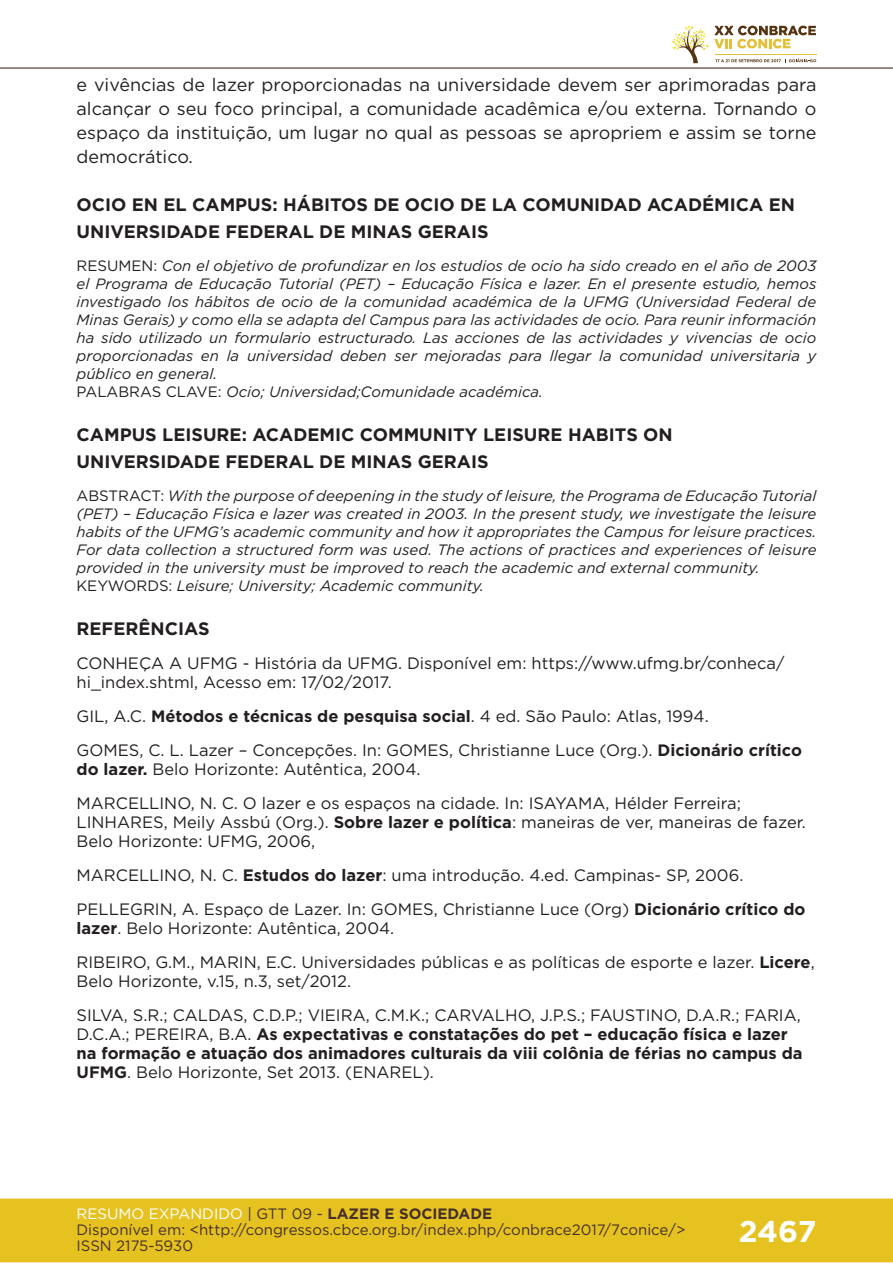
<style>
.page{position:relative;width:893px;height:1263px;background:#fff}
.page>*{position:absolute;margin:0;border:0;box-sizing:border-box;transform-origin:0 0}
.t1{font:700 30px "Gotham";color:#fff}
.t2{font:18px/24px "Gotham";color:#231f20;text-align:justify}
.t3{font:700 18px/27px "Gotham";color:#231f20}
.t4{font:16.5px/33.9px "Gotham";color:#231f20}
.t5{font:700 16.5px/18.9px "Gotham";color:#231f20}
.t6{font:italic 15px/18px "Gotham";color:#231f20}
.t7{font:15px/16px "Gotham";color:#462f2a}
.s1{font-style:normal}
.s2{font-weight:700}
.s3{font-weight:400}
.s4{color:#fff}
.s5{color:#442f2a}
.s6{font-weight:700;color:#442f2a}
</style>
<div class="page">
<div style="left:0;top:1198px;width:893px;height:64px;background:#e6c221;border:2px solid #e6c221"></div>
<hr style="left:0;top:67px;width:893px;height:2px;background:#442f2a">
<svg style="left:672px;top:26px;width:144px;height:37px"></svg>
<p class="t2" style="left:77px;top:72px;width:741px">e vivências de lazer proporcionadas na universidade devem ser aprimoradas para alcançar o seu foco principal, a comunidade acadêmica e/ou externa. Tornando o espaço da instituição, um lugar no qual as pessoas se apropriem e assim se torne democrático.</p>
<p class="t3" style="left:77px;top:191px;width:720px">OCIO EN EL CAMPUS: HÁBITOS DE OCIO DE LA COMUNIDAD ACADÉMICA EN<br>UNIVERSIDADE FEDERAL DE MINAS GERAIS</p>
<p class="t6" style="left:77px;top:257px;width:741px"><span class="s1">RESUMEN:</span> Con el objetivo de profundizar en los estudios de ocio ha sido creado en el año de 2003 el Programa de Educação Tutorial (PET) – Educação Física e lazer. En el presente estudio, hemos investigado los hábitos de ocio de la comunidad académica de la UFMG (Universidad Federal de Minas Gerais) y como ella se adapta del Campus para las actividades de ocio. Para reunir información ha sido utilizado un formulario estructurado. Las acciones de las actividades y vivencias de ocio proporcionadas en la universidad deben ser mejoradas para llegar la comunidad universitaria y público en general.<br><span class="s1">PALABRAS CLAVE:</span> Ocio; Universidad;Comunidade académica.</p>
<p class="t3" style="left:77px;top:421px;width:598px">CAMPUS LEISURE: ACADEMIC COMMUNITY LEISURE HABITS ON<br>UNIVERSIDADE FEDERAL DE MINAS GERAIS</p>
<p class="t6" style="left:77px;top:487px;width:741px"><span class="s1">ABSTRACT:</span> With the purpose of deepening in the study of leisure, the Programa de Educação Tutorial (PET) – Educação Física e lazer was created in 2003. In the present study, we investigate the leisure habits of the UFMG’s academic community and how it appropriates the Campus for leisure practices.<br>For data collection a structured form was used. The actions of practices and experiences of leisure provided in the university must be improved to reach the academic and external community.<br><span class="s1">KEYWORDS:</span> Leisure; University; Academic community.</p>
<p class="t3" style="left:77px;top:615px;width:135px">REFERÊNCIAS</p>
<p class="t4" style="left:77px;top:654px;width:709px;line-height:18.9px">CONHEÇA A UFMG - História da UFMG. Disponível em: https://www.ufmg.br/conheca/ hi_index.shtml, Acesso em: 17/02/2017.</p>
<p class="t4" style="left:77px;top:699px;width:727px">GIL, A.C. <span class="s2">Métodos e técnicas de pesquisa social</span>. 4 ed. São Paulo: Atlas, 1994.<br>GOMES, C. L. Lazer – Concepções. In: GOMES, Christianne Luce (Org.). <span class="s2">Dicionário crítico</span></p>
<p class="t4" style="left:77px;top:752px;width:666px"><span class="s2">do lazer.</span> Belo Horizonte: Autêntica, 2004.<br>MARCELLINO, N. C. O lazer e os espaços na cidade. In: ISAYAMA, Hélder Ferreira;</p>
<p class="t4" style="left:77px;top:812px;width:731px;line-height:18.9px">LINHARES, Meily Assbú (Org.). <span class="s2">Sobre lazer e política</span>: maneiras de ver, maneiras de fazer.<br>Belo Horizonte: UFMG, 2006,</p>
<p class="t4" style="left:77px;top:858px;width:730px">MARCELLINO, N. C. <span class="s2">Estudos do lazer</span>: uma introdução. 4.ed. Campinas- SP, 2006.<br>PELLEGRIN, A. Espaço de Lazer. In: GOMES, Christianne Luce (Org) <span class="s2">Dicionário crítico do</span></p>
<p class="t4" style="left:77px;top:911px;width:740px"><span class="s2">lazer</span>. Belo Horizonte: Autêntica, 2004.<br>RIBEIRO, G.M., MARIN, E.C. Universidades públicas e as políticas de esporte e lazer. <span class="s2">Licere</span>,</p>
<p class="t4" style="left:77px;top:964px;width:726px">Belo Horizonte, v.15, n.3, set/2012.<br>SILVA, S.R.; CALDAS, C.D.P.; VIEIRA, C.M.K.; CARVALHO, J.P.S.; FAUSTINO, D.A.R.; FARIA,</p>
<p class="t5" style="left:77px;top:1024px;width:728px"><span class="s3">D.C.A.; PEREIRA, B.A.</span> As expectativas e constatações do pet – educação física e lazer na formação e atuação dos animadores culturais da viii colônia de férias no campus da<br>UFMG<span class="s3">. Belo Horizonte, Set 2013. (ENAREL).</span></p>
<p class="t7" style="left:77px;top:1205px;width:610px"><span class="s4">RESUMO EXPANDIDO</span> <span class="s5">| GTT 09 -</span> <span class="s6">LAZER E SOCIEDADE<br></span>Disponível em: &lt;http://congressos.cbce.org.br/index.php/conbrace2017/7conice/&gt;<br>ISSN 2175-5930</p>
<h1 class="t1" style="left:739px;top:1212px;width:79px">2467</h1>
</div>
